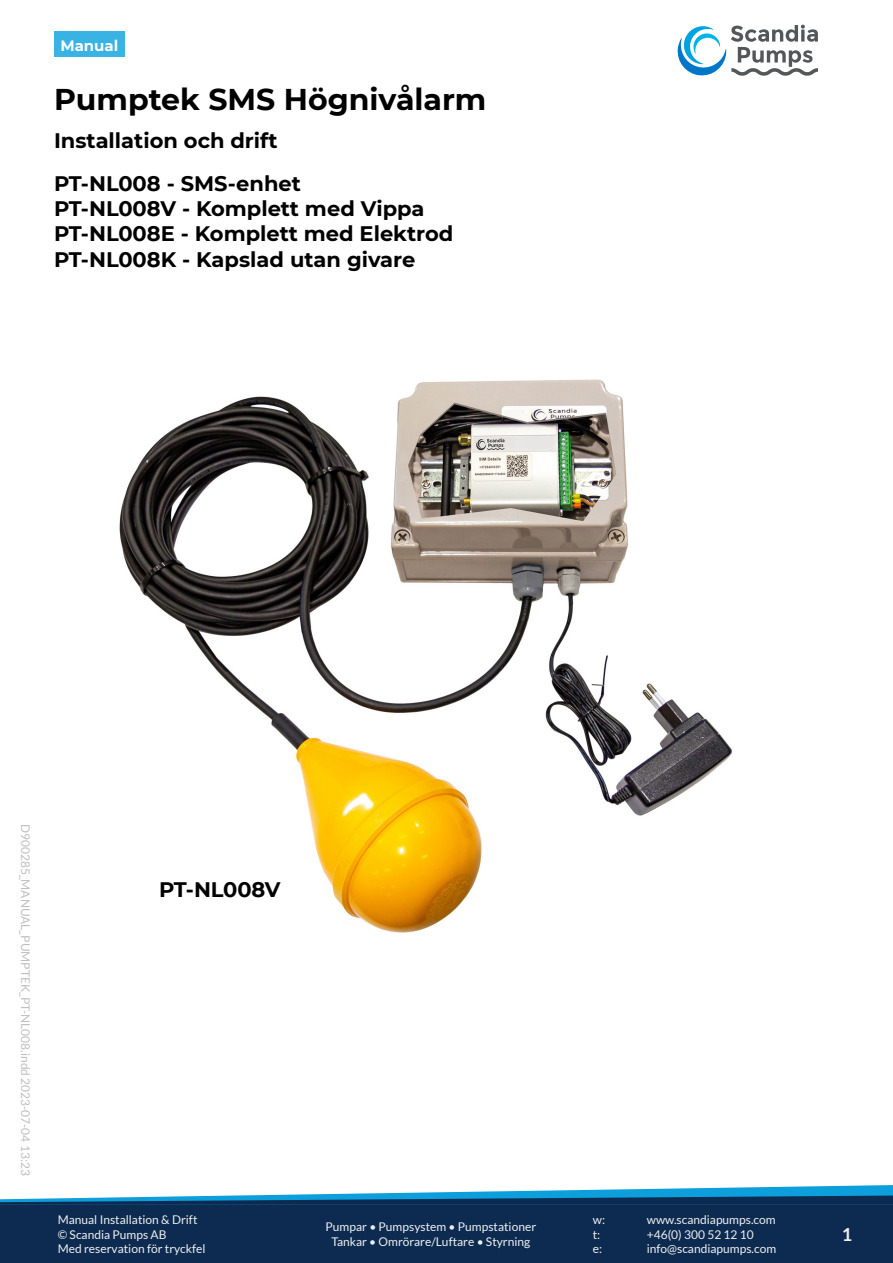
<style>
.page{position:relative;width:893px;height:1263px;background:#fff}
.page>*{position:absolute;margin:0;border:0;box-sizing:border-box;transform-origin:0 0}
.t1{font:700 30px "Montserrat";color:#000}
.t2{font:700 21px/25.2px "Montserrat";color:#000}
.t3{font:700 18px "Lato";color:#edf0ef}
.t4{font:700 15px "Montserrat";color:#fff}
.t5{font:12px/14.4px "Lato";color:#edf0ef}
.t6{font:12px "Lato";color:#c0bebe}
</style>
<div class="page">
<svg style="left:677px;top:25px;width:141px;height:51px"></svg>
<div style="left:0;top:1203px;width:893px;height:60px;background:#0d2b51"></div>
<svg style="left:0;top:1185px;width:893px;height:20px"></svg>
<div style="left:54px;top:32px;width:71px;height:25px;background:#38b3e4"></div>
<img style="left:119px;top:379px;width:613px;height:554px">
<p class="t4" style="left:60px;top:35px;width:60px">Manual</p>
<p class="t1" style="left:54px;top:78px;width:434px">Pumptek SMS Högnivålarm</p>
<h2 class="t2" style="left:54px;top:127px;width:225px">Installation och drift</h2>
<p class="t2" style="left:54px;top:170px;width:401px">PT-NL008 - SMS-enhet<br>PT-NL008V - Komplett med Vippa<br>PT-NL008E - Komplett med Elektrod<br>PT-NL008K - Kapslad utan givare</p>
<p class="t6" style="left:32px;top:824px;width:353px;rotate:90deg">D900285_MANUAL_PUMPTEK_PT-NL008.indd 2023-07-04 13:23</p>
<p class="t2" style="left:159px;top:876px;width:123px">PT-NL008V</p>
<p class="t5" style="left:58px;top:1213px;width:149px">Manual Installation &amp; Drift © Scandia Pumps AB<br>Med reservation för tryckfel</p>
<p class="t5" style="left:326px;top:1220px;width:212px;text-align:center">Pumpar • Pumpsystem • Pumpstationer<br>Tankar • Omrörare/Luftare • Styrning</p>
<p class="t5" style="left:593px;top:1213px;width:14px">w:</p>
<p class="t5" style="left:647px;top:1213px;width:130px">www.scandiapumps.com</p>
<p class="t5" style="left:593px;top:1227px;width:9px">t:</p>
<p class="t5" style="left:647px;top:1227px;width:108px">+46(0) 300 52 12 10</p>
<p class="t5" style="left:593px;top:1241px;width:11px">e:</p>
<p class="t5" style="left:647px;top:1241px;width:131px">info@scandiapumps.com</p>
<h3 class="t3" style="left:842px;top:1224px;width:12px">1</h3>
</div>
